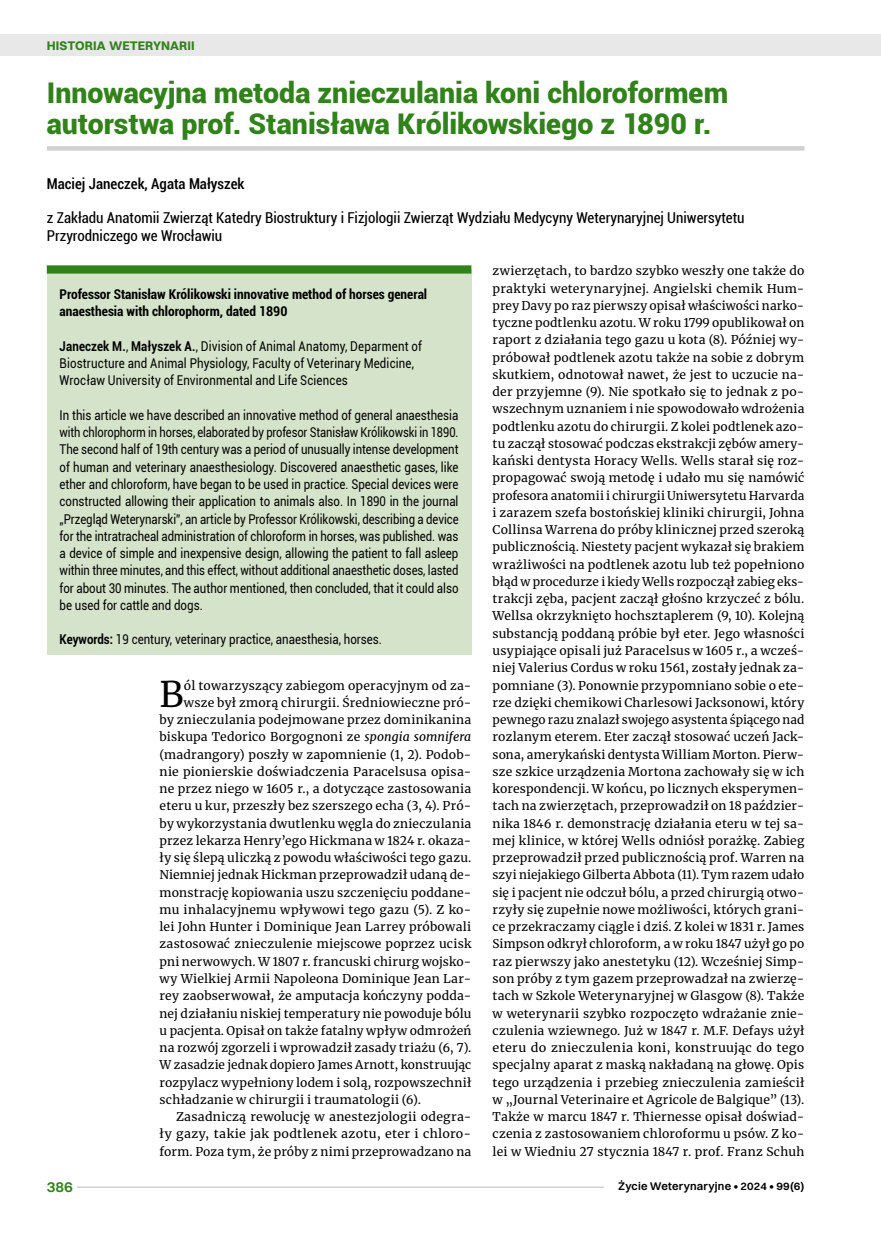
<style>
.page{position:relative;width:881px;height:1234px;background:#fff}
.page>*{position:absolute;margin:0;border:0;box-sizing:border-box;transform-origin:0 0}
.t1{font:35.25px "Merriweather";color:#000}
.t2{font:900 28.5px/31.5px "Roboto";color:#32821c}
.t3{font:condensed 15px/17.2px "Roboto";color:#000}
.t4{font:500 condensed 15px "Roboto";color:#000}
.t5{font:600 15px "Switzer";color:#32821c}
.t6{font:13.5px/17.2px "Roboto";letter-spacing:.005em;color:#000;scale:.85 1}
.t7{font:700 condensed 13.5px/17.2px "Roboto";color:#000}
.t8{font:700 12.6px "Switzer";letter-spacing:.005em;color:#32821c}
.t9{font:12px/17.2px "Merriweather";letter-spacing:.015em;color:#000;text-align:justify}
.t10{font:600 11.25px "Switzer";letter-spacing:.015em;color:#000}
.s1{font-weight:700}
.s2{font-style:italic}
</style>
<div class="page">
<div style="left:47px;top:146px;width:757px;height:5px;background:#d2d1d1"></div>
<div style="left:47px;top:269px;width:424px;height:386px;background:#d4e3c9"></div>
<div style="left:47px;top:265px;width:424px;height:8px;background:#32821c"></div>
<div style="left:0;top:35px;width:880px;height:21px;background:#e8e8e8"></div>
<hr style="left:47px;top:1186px;width:565px;height:1px;background:#d2d1d1">
<div style="left:47px;top:1178px;width:30px;height:15px;background:#fff"></div>
<div style="left:604px;top:1180px;width:200px;height:13px;background:#fff"></div>
<p class="t8" style="left:47px;top:37px;width:149px">HISTORIA WETERYNARII</p>
<h2 class="t2" style="left:47px;top:75px;width:682px">Innowacyjna metoda znieczulania koni chloroformem autorstwa prof. Stanisława Królikowskiego z 1890 r.</h2>
<p class="t4" style="left:47px;top:173px;width:199px">Maciej Janeczek, Agata Małyszek</p>
<p class="t3" style="left:47px;top:209px;width:699px">z Zakładu Anatomii Zwierząt Katedry Biostruktury i Fizjologii Zwierząt Wydziału Medycyny Weterynaryjnej Uniwersytetu<br>Przyrodniczego we Wrocławiu</p>
<p class="t7" style="left:60px;top:285px;width:369px">Professor Stanisław Królikowski innovative method of horses general anaesthesia with chlorophorm, dated 1890</p>
<p class="t6" style="left:60px;top:337px;width:427px"><span class="s1">Janeczek M.</span>, <span class="s1">Małyszek A.</span>, Division of Animal Anatomy, Deparment of<br>Biostructure and Animal Physiology, Faculty of Veterinary Medicine,<br>Wrocław University of Environmental and Life Sciences</p>
<p class="t6" style="left:60px;top:406px;width:471px;text-align:justify">In this article we have described an innovative method of general anaesthesia with chlorophorm in horses, elaborated by profesor Stanisław Królikowski in 1890.<br>The second half of 19th century was a period of unusually intense development of human and veterinary anaesthesiology. Discovered anaesthetic gases, like ether and chloroform, have began to be used in practice. Special devices were constructed allowing their application to animals also. In 1890 in the journal „Przegląd Weterynarski”, an article by Professor Królikowski, describing a device for the intratracheal administration of chloroform in horses, was published. was a device of simple and inexpensive design, allowing the patient to fall asleep within three minutes, and this effect, without additional anaesthetic doses, lasted for about 30 minutes. The author mentioned, then concluded, that it could also be used for cattle and dogs.</p>
<p class="t6" style="left:60px;top:630px;width:381px"><span class="s1">Keywords:</span> 19 century, veterinary practice, anaesthesia, horses.</p>
<h1 class="t1" style="left:159px;top:669px;width:26px">B</h1>
<p class="t9" style="left:184px;top:676px;width:289px">ól towarzyszący zabiegom operacyjnym od za-</p>
<p class="t9" style="left:184px;top:693px;width:289px">wsze był zmorą chirurgii. Średniowieczne pró-</p>
<p class="t9" style="left:159px;top:710px;width:313px">by znieczulania podejmowane przez dominikanina</p>
<p class="t9" style="left:159px;top:727px;width:313px">biskupa Tedorico Borgognoni ze <span class="s2">spongia somnifera</span></p>
<p class="t9" style="left:159px;top:745px;width:313px">(madrangory) poszły w zapomnienie (1, 2). Podob-</p>
<p class="t9" style="left:159px;top:762px;width:313px">nie pionierskie doświadczenia Paracelsusa opisa-</p>
<p class="t9" style="left:159px;top:779px;width:313px">ne przez niego w 1605 r., a dotyczące zastosowania</p>
<p class="t9" style="left:159px;top:796px;width:313px">eteru u kur, przeszły bez szerszego echa (3, 4). Pró-</p>
<p class="t9" style="left:159px;top:814px;width:313px">by wykorzystania dwutlenku węgla do znieczulania</p>
<p class="t9" style="left:159px;top:831px;width:313px">przez lekarza Henry’ego Hickmana w 1824 r. okaza-</p>
<p class="t9" style="left:159px;top:848px;width:313px">ły się ślepą uliczką z powodu właściwości tego gazu.</p>
<p class="t9" style="left:159px;top:865px;width:313px">Niemniej jednak Hickman przeprowadził udaną de-</p>
<p class="t9" style="left:159px;top:883px;width:313px">monstrację kopiowania uszu szczenięciu poddane-</p>
<p class="t9" style="left:159px;top:900px;width:313px">mu inhalacyjnemu wpływowi tego gazu (5). Z ko-</p>
<p class="t9" style="left:159px;top:917px;width:313px">lei John Hunter i Dominique Jean Larrey próbowali</p>
<p class="t9" style="left:159px;top:934px;width:313px">zastosować znieczulenie miejscowe poprzez ucisk</p>
<p class="t9" style="left:159px;top:952px;width:313px">pni nerwowych. W 1807 r. francuski chirurg wojsko-</p>
<p class="t9" style="left:159px;top:969px;width:313px">wy Wielkiej Armii Napoleona Dominique Jean Lar-</p>
<p class="t9" style="left:159px;top:986px;width:313px">rey zaobserwował, że amputacja kończyny podda-</p>
<p class="t9" style="left:159px;top:1003px;width:313px">nej działaniu niskiej temperatury nie powoduje bólu</p>
<p class="t9" style="left:159px;top:1021px;width:313px">u pacjenta. Opisał on także fatalny wpływ odmrożeń</p>
<p class="t9" style="left:159px;top:1038px;width:313px">na rozwój zgorzeli i wprowadził zasady triażu (6, 7).</p>
<p class="t9" style="left:159px;top:1055px;width:313px">W zasadzie jednak dopiero James Arnott, konstruując</p>
<p class="t9" style="left:159px;top:1072px;width:313px">rozpylacz wypełniony lodem i solą, rozpowszechnił</p>
<p class="t9" style="left:159px;top:1090px;width:263px">schładzanie w chirurgii i traumatologii (6).</p>
<p class="t9" style="left:176px;top:1107px;width:296px">Zasadniczą rewolucję w anestezjologii odegra-</p>
<p class="t9" style="left:159px;top:1124px;width:313px">ły gazy, takie jak podtlenek azotu, eter i chloro-</p>
<p class="t9" style="left:159px;top:1141px;width:313px">form. Poza tym, że próby z nimi przeprowadzano na</p>
<p class="t9" style="left:492px;top:262px;width:313px">zwierzętach, to bardzo szybko weszły one także do praktyki weterynaryjnej. Angielski chemik Hum&shy;prey Davy po raz pierwszy opisał właściwości narko&shy;tyczne podtlenku azotu. W roku 1799 opublikował on raport z działania tego gazu u kota (8). Później wy&shy;próbował podtlenek azotu także na sobie z dobrym skutkiem, odnotował nawet, że jest to uczucie na&shy;der przyjemne (9). Nie spotkało się to jednak z po&shy;wszechnym uznaniem i nie spowodowało wdrożenia podtlenku azotu do chirurgii. Z kolei podtlenek azo&shy;tu zaczął stosować podczas ekstrakcji zębów amery&shy;kański dentysta Horacy Wells. Wells starał się roz&shy;propagować swoją metodę i udało mu się namówić profesora anatomii i chirurgii Uniwersytetu Harvarda i zarazem szefa bostońskiej kliniki chirurgii, Johna Collinsa Warrena do próby klinicznej przed szeroką publicznością. Niestety pacjent wykazał się brakiem wrażliwości na podtlenek azotu lub też popełniono błąd w procedurze i kiedy Wells rozpoczął zabieg eks&shy;trakcji zęba, pacjent zaczął głośno krzyczeć z bólu.<br>Wellsa okrzyknięto hochsztaplerem (9, 10). Kolejną substancją poddaną próbie był eter. Jego własności usypiające opisali już Paracelsus w 1605 r., a wcześ&shy;niej Valerius Cordus w roku 1561, zostały jednak za&shy;pomniane (3). Ponownie przypomniano sobie o ete&shy;rze dzięki chemikowi Charlesowi Jacksonowi, który pewnego razu znalazł swojego asystenta śpiącego nad rozlanym eterem. Eter zaczął stosować uczeń Jack&shy;sona, amerykański dentysta William Morton. Pierw&shy;sze szkice urządzenia Mortona zachowały się w ich korespondencji. W końcu, po licznych eksperymen&shy;tach na zwierzętach, przeprowadził on 18 paździer&shy;nika 1846 r. demonstrację działania eteru w tej sa&shy;mej klinice, w której Wells odniósł porażkę. Zabieg przeprowadził przed publicznością prof. Warren na szyi niejakiego Gilberta Abbota (11). Tym razem udało się i pacjent nie odczuł bólu, a przed chirurgią otwo&shy;rzyły się zupełnie nowe możliwości, których grani&shy;ce przekraczamy ciągle i dziś. Z kolei w 1831 r. James Simpson odkrył chloroform, a w roku 1847 użył go po raz pierwszy jako anestetyku (12). Wcześniej Simp&shy;son próby z tym gazem przeprowadzał na zwierzę&shy;tach w Szkole Weterynaryjnej w Glasgow (8). Także w weterynarii szybko rozpoczęto wdrażanie znie&shy;czulenia wziewnego. Już w 1847 r. M.F. Defays użył eteru do znieczulenia koni, konstruując do tego specjalny aparat z maską nakładaną na głowę. Opis tego urządzenia i przebieg znieczulenia zamieścił w „Journal Veterinaire et Agricole de Balgique” (13).<br>Także w marcu 1847 r. Thiernesse opisał doświad&shy;czenia z zastosowaniem chloroformu u psów. Z ko&shy;lei w Wiedniu 27 stycznia 1847 r. prof. Franz Schuh</p>
<p class="t5" style="left:47px;top:1177px;width:27px">386</p>
<p class="t10" style="left:618px;top:1179px;width:187px">Życie Weterynaryjne • 2024 • 99(6)</p>
</div>
